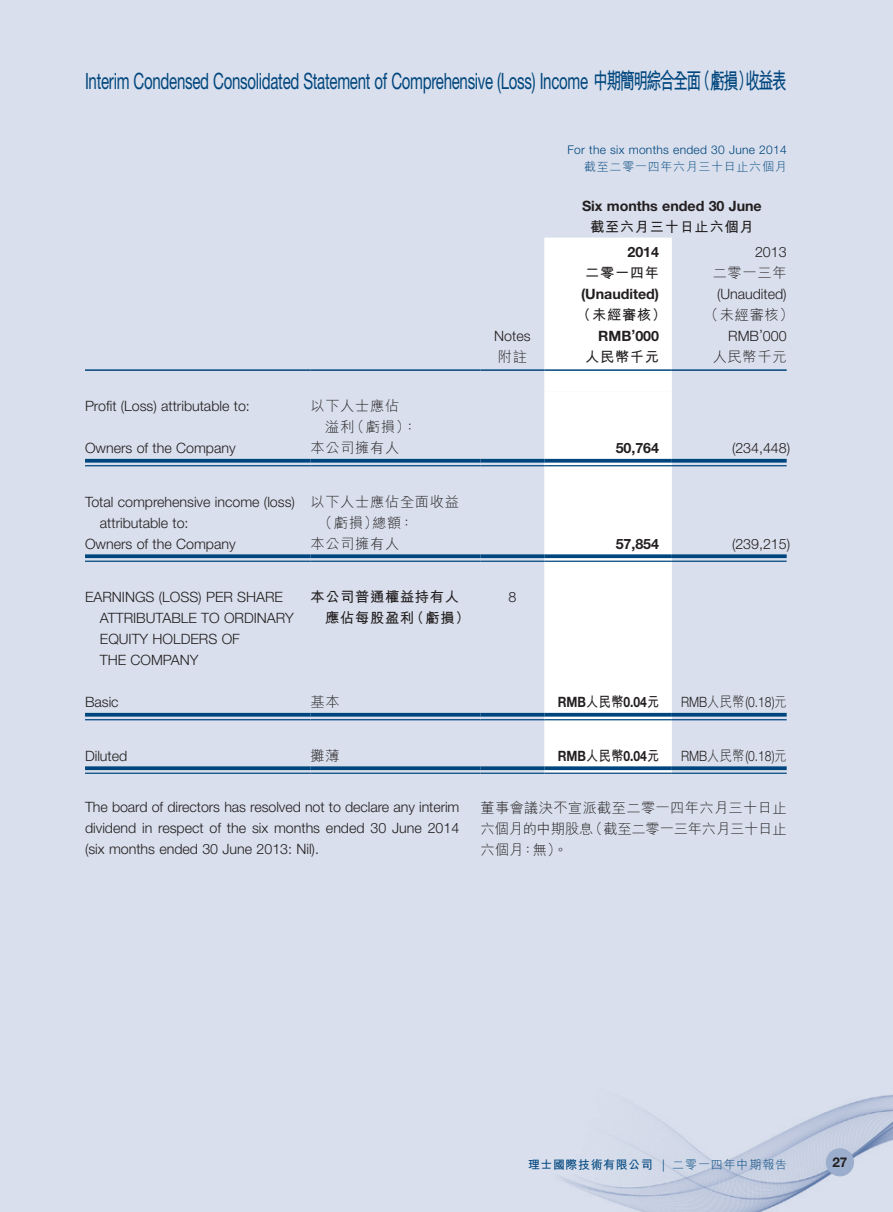
<style>
.page{position:relative;width:893px;height:1212px;background:#d9dfec}
.page>*{position:absolute;margin:0;border:0;box-sizing:border-box;transform-origin:0 0}
.t1{font:22.5px "Helvetica Neue LT Std";letter-spacing:-.02em;color:#00467e;scale:.67 1}
.Body_Text{font:300 14.25px/21px "Helvetica Neue LT Std";color:#231f20}
.Body_Text-2{font:300 14.25px/21px "M Hei HK";letter-spacing:.05em;color:#231f20}
.Body_Text-3{font:700 14.25px "Helvetica Neue LT Std";color:#231f20}
.C_Body_Text{font:300 14.25px/21px "M Hei HK";letter-spacing:.005em;color:#231f20;text-align:justify}
.Body_Text-4{font:700 14.25px/21px "M Hei HK";letter-spacing:.05em;color:#231f20}
.Body_Text-5{font:300 14.25px "Helvetica Neue LT Std";color:#231f20;scale:.85 1}
.Body_Text-6{font:700 14.25px "Helvetica Neue LT Std";color:#231f20;scale:.85 1}
.t2{font:700 13.5px "Helvetica Neue LT Std";color:#231f20}
.t3{font:300 12px "Helvetica Neue LT Std";letter-spacing:.025em;color:#00467e}
.t4{font:700 12px "M Hei HK";letter-spacing:.045em;color:#00467e}
.t5{font:300 12px "M Hei HK";letter-spacing:.06em;color:#00467e}
.s1{font-family:"M Hei HK";font-weight:700}
.s2{font-family:"M Hei HK"}
.s3{font-family:"Helvetica Neue LT Std";font-weight:300}
.s4{font-weight:300}
</style>
<div class="page">
<img style="left:559px;top:1095px;width:334px;height:117px">
<div style="left:826px;top:1148px;width:28px;height:28px;background:#9caecd;border-radius:50%"></div>
<div style="left:544px;top:392px;width:128px;height:380px;background:#fff"></div>
<svg style="left:85px;top:459px;width:225px;height:4px"></svg>
<hr style="left:85px;top:465px;width:225px;height:1px;background:#00467e">
<svg style="left:310px;top:459px;width:170px;height:4px"></svg>
<hr style="left:310px;top:465px;width:170px;height:1px;background:#00467e">
<svg style="left:480px;top:459px;width:64px;height:4px"></svg>
<hr style="left:480px;top:465px;width:64px;height:1px;background:#00467e">
<svg style="left:544px;top:459px;width:128px;height:4px"></svg>
<hr style="left:544px;top:465px;width:128px;height:1px;background:#00467e">
<svg style="left:672px;top:459px;width:115px;height:4px"></svg>
<hr style="left:672px;top:465px;width:115px;height:1px;background:#00467e">
<svg style="left:85px;top:554px;width:225px;height:4px"></svg>
<hr style="left:85px;top:561px;width:225px;height:1px;background:#00467e">
<svg style="left:310px;top:554px;width:170px;height:4px"></svg>
<hr style="left:310px;top:561px;width:170px;height:1px;background:#00467e">
<svg style="left:480px;top:554px;width:64px;height:4px"></svg>
<hr style="left:480px;top:561px;width:64px;height:1px;background:#00467e">
<svg style="left:544px;top:554px;width:128px;height:4px"></svg>
<hr style="left:544px;top:561px;width:128px;height:1px;background:#00467e">
<svg style="left:672px;top:554px;width:115px;height:4px"></svg>
<hr style="left:672px;top:561px;width:115px;height:1px;background:#00467e">
<svg style="left:85px;top:713px;width:225px;height:4px"></svg>
<hr style="left:85px;top:719px;width:225px;height:1px;background:#00467e">
<svg style="left:310px;top:713px;width:170px;height:4px"></svg>
<hr style="left:310px;top:719px;width:170px;height:1px;background:#00467e">
<svg style="left:480px;top:713px;width:64px;height:4px"></svg>
<hr style="left:480px;top:719px;width:64px;height:1px;background:#00467e">
<svg style="left:544px;top:713px;width:128px;height:4px"></svg>
<hr style="left:544px;top:719px;width:128px;height:1px;background:#00467e">
<svg style="left:672px;top:713px;width:115px;height:4px"></svg>
<hr style="left:672px;top:719px;width:115px;height:1px;background:#00467e">
<svg style="left:85px;top:766px;width:225px;height:4px"></svg>
<hr style="left:85px;top:772px;width:225px;height:2px;background:#00467e">
<svg style="left:310px;top:766px;width:170px;height:4px"></svg>
<hr style="left:310px;top:772px;width:170px;height:2px;background:#00467e">
<svg style="left:480px;top:766px;width:64px;height:4px"></svg>
<hr style="left:480px;top:772px;width:64px;height:2px;background:#00467e">
<svg style="left:544px;top:766px;width:128px;height:4px"></svg>
<hr style="left:544px;top:772px;width:128px;height:2px;background:#00467e">
<svg style="left:672px;top:766px;width:115px;height:4px"></svg>
<hr style="left:672px;top:772px;width:115px;height:2px;background:#00467e">
<div style="left:544px;top:238px;width:128px;height:154px;background:#fff"></div>
<hr style="left:85px;top:369px;width:225px;height:2px;background:#00467e">
<hr style="left:310px;top:369px;width:170px;height:2px;background:#00467e">
<hr style="left:480px;top:369px;width:64px;height:2px;background:#00467e">
<hr style="left:544px;top:369px;width:128px;height:2px;background:#00467e">
<hr style="left:672px;top:369px;width:115px;height:2px;background:#00467e">
<p class="t1" style="left:85px;top:68px;width:1049px">Interim Condensed Consolidated Statement of Comprehensive (Loss) Income <span class="s1">中期簡明綜合全面（虧損）收益表</span></p>
<p class="t3" style="left:567px;top:143px;width:221px">For the six months ended 30 June 2014</p>
<p class="t5" style="left:584px;top:160px;width:204px">截至二零一四年六月三十日止六個月</p>
<p class="Body_Text-3" style="left:582px;top:197px;width:181px">Six months ended 30 June</p>
<p class="Body_Text-4" style="left:590px;top:215px;width:165px">截至六月三十日止六個月</p>
<p class="Body_Text-3" style="left:627px;top:243px;width:33px">2014</p>
<p class="Body_Text" style="left:755px;top:241px;width:33px">2013</p>
<p class="Body_Text-4" style="left:585px;top:261px;width:75px">二零一四年</p>
<p class="Body_Text-2" style="left:713px;top:262px;width:75px">二零一三年</p>
<p class="Body_Text-3" style="left:581px;top:285px;width:80px">(Unaudited)</p>
<p class="Body_Text" style="left:717px;top:283px;width:71px">(Unaudited)</p>
<p class="Body_Text-4" style="left:577px;top:303px;width:91px">（未經審核）</p>
<p class="Body_Text-2" style="left:704px;top:304px;width:91px">（未經審核）</p>
<p class="Body_Text" style="left:494px;top:325px;width:38px">Notes</p>
<p class="Body_Text-3" style="left:598px;top:327px;width:62px">RMB’000</p>
<p class="Body_Text" style="left:728px;top:325px;width:60px">RMB’000</p>
<p class="Body_Text-2" style="left:498px;top:346px;width:31px">附註</p>
<p class="Body_Text-4" style="left:585px;top:345px;width:75px">人民幣千元</p>
<p class="Body_Text-2" style="left:713px;top:346px;width:75px">人民幣千元</p>
<p class="Body_Text" style="left:85px;top:395px;width:166px">Profit (Loss) attributable to:</p>
<p class="Body_Text-2" style="left:325px;top:395px;width:93px;text-indent:-15px">以下人士應佔溢利（虧損）：</p>
<p class="Body_Text" style="left:85px;top:437px;width:152px">Owners of the Company</p>
<p class="Body_Text-2" style="left:310px;top:437px;width:90px">本公司擁有人</p>
<p class="Body_Text-3" style="left:616px;top:439px;width:45px">50,764</p>
<p class="Body_Text" style="left:732px;top:437px;width:60px">(234,448)</p>
<p class="Body_Text" style="left:100px;top:491px;width:196px;text-indent:-15px">Total comprehensive income (loss) attributable to:</p>
<p class="Body_Text-2" style="left:318px;top:491px;width:142px;text-indent:-8px">以下人士應佔全面收益（虧損）總額：</p>
<p class="Body_Text" style="left:85px;top:533px;width:152px">Owners of the Company</p>
<p class="Body_Text-2" style="left:310px;top:533px;width:90px">本公司擁有人</p>
<p class="Body_Text-3" style="left:616px;top:535px;width:45px">57,854</p>
<p class="Body_Text" style="left:732px;top:533px;width:60px">(239,215)</p>
<p class="Body_Text" style="left:100px;top:586px;width:196px;text-indent:-15px">EARNINGS (LOSS) PER SHARE<br>ATTRIBUTABLE TO ORDINARY<br>EQUITY HOLDERS OF<br>THE COMPANY</p>
<p class="Body_Text-4" style="left:325px;top:585px;width:146px;text-indent:-15px">本公司普通權益持有人應佔每股盈利（虧損）</p>
<p class="Body_Text" style="left:508px;top:586px;width:9px">8</p>
<p class="Body_Text" style="left:85px;top:691px;width:35px">Basic</p>
<p class="Body_Text-2" style="left:310px;top:691px;width:31px">基本</p>
<p class="Body_Text-6" style="left:558px;top:693px;width:121px">RMB<span class="s2">人民幣</span>0.04<span class="s2">元</span></p>
<p class="Body_Text-5" style="left:681px;top:693px;width:126px">RMB<span class="s2">人民幣</span>(0.18)<span class="s2">元</span></p>
<p class="Body_Text" style="left:85px;top:745px;width:44px">Diluted</p>
<p class="Body_Text-2" style="left:310px;top:745px;width:31px">攤薄</p>
<p class="Body_Text-6" style="left:558px;top:747px;width:121px">RMB<span class="s2">人民幣</span>0.04<span class="s2">元</span></p>
<p class="Body_Text-5" style="left:681px;top:747px;width:126px">RMB<span class="s2">人民幣</span>(0.18)<span class="s2">元</span></p>
<p class="Body_Text" style="left:85px;top:796px;width:376px;text-align:justify">The board of directors has resolved not to declare any interim dividend in respect of the six months ended 30 June 2014 (six months ended 30 June 2013: Nil).</p>
<p class="C_Body_Text" style="left:480px;top:797px;width:308px">董事會議決不宣派截至二零一四年六月三十日止六個月的中期股息（截至二零一三年六月三十日止六個月：無）。</p>
<p class="t4" style="left:528px;top:1156px;width:261px">理士國際技術有限公司 <span class="s3">|</span> <span class="s4">二零一四年中期報告</span></p>
<p class="t2" style="left:832px;top:1154px;width:16px">27</p>
</div>
